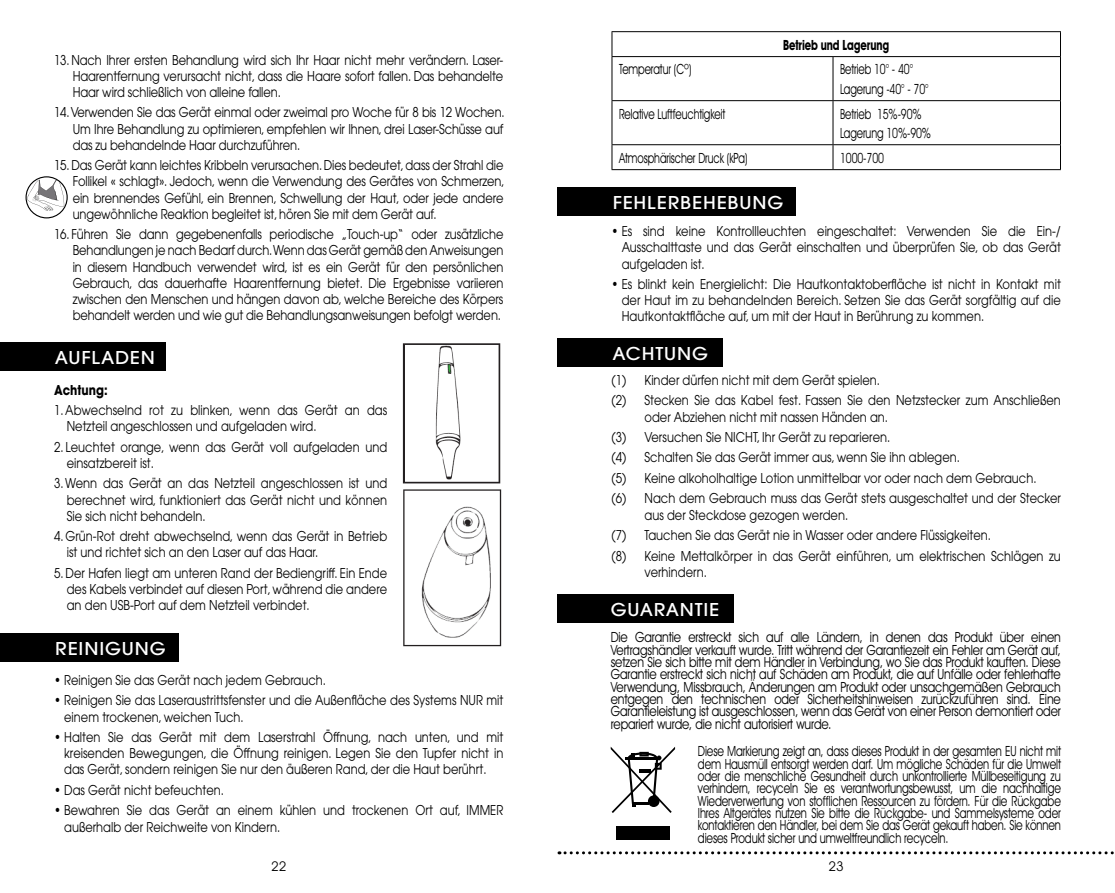
<style>
.page{position:relative;width:1115px;height:893px;background:#fff}
.page>*{position:absolute;margin:0;border:0;box-sizing:border-box;transform-origin:0 0}
.t1{font:500 19.5px "Avant Garde Gothic Itc T";letter-spacing:.04em;color:#fff;scale:1.09 1}
.t2{font:14.1px/12.3px "Avant Garde IT Cby BT";letter-spacing:-.01em;color:#000;text-align:justify;scale:.85 1}
.t3{font:14.1px/12.3px "Avant Garde IT Cby BT";letter-spacing:-.01em;color:#000;text-align:justify;scale:.77 1}
.t4{font:14.1px/19.2px "Avant Garde IT Cby BT";letter-spacing:-.01em;color:#000;scale:.74 1}
.t5{font:700 14.1px "Avant Garde IT Cby BT";letter-spacing:-.01em;color:#000;scale:.74 1}
.t6{font:13.5px/16.2px "Avant Garde";color:#000;text-align:justify;scale:.85 1}
.t7{font:700 13.5px "Avant Garde";color:#000;scale:.85 1}
.t8{font:13.5px "Avant Garde IT Cby BT";color:#000}
</style>
<div class="page">
<div style="left:0;top:342px;width:166px;height:29px;background:#000"></div>
<div style="left:0;top:633px;width:179px;height:29px;background:#000"></div>
<hr style="left:611px;top:31px;width:221px;height:1px;background:#000">
<svg style="left:611px;top:32px;width:1px;height:24px"></svg>
<hr style="left:832px;top:31px;width:228px;height:1px;background:#000">
<hr style="left:611px;top:56px;width:221px;height:1px;background:#000">
<hr style="left:611px;top:57px;width:1px;height:43px;background:#000">
<hr style="left:832px;top:56px;width:228px;height:1px;background:#000">
<hr style="left:832px;top:57px;width:1px;height:43px;background:#000">
<hr style="left:1059px;top:57px;width:1px;height:43px;background:#000">
<hr style="left:611px;top:100px;width:221px;height:1px;background:#000">
<hr style="left:611px;top:101px;width:1px;height:43px;background:#000">
<hr style="left:832px;top:100px;width:228px;height:1px;background:#000">
<hr style="left:832px;top:101px;width:1px;height:43px;background:#000">
<hr style="left:1059px;top:101px;width:1px;height:43px;background:#000">
<hr style="left:611px;top:144px;width:221px;height:1px;background:#000">
<svg style="left:611px;top:145px;width:1px;height:24px"></svg>
<hr style="left:832px;top:144px;width:228px;height:1px;background:#000">
<svg style="left:832px;top:145px;width:1px;height:24px"></svg>
<hr style="left:611px;top:169px;width:221px;height:1px;background:#000">
<hr style="left:832px;top:169px;width:228px;height:1px;background:#000">
<div style="left:557px;top:187px;width:238px;height:29px;background:#000"></div>
<div style="left:557px;top:338px;width:166px;height:29px;background:#000"></div>
<svg style="left:559px;top:851px;width:555px;height:3px"></svg>
<svg style="left:26px;top:176px;width:42px;height:42px"></svg>
<svg style="left:610px;top:747px;width:65px;height:66px"></svg>
<div style="left:616px;top:826px;width:53px;height:14px;background:#000"></div>
<div style="left:557px;top:594px;width:176px;height:29px;background:#000"></div>
<img style="left:402px;top:343px;width:99px;height:141px">
<img style="left:403px;top:489px;width:99px;height:158px">
<p class="t6" style="left:73px;top:51px;width:508px;text-indent:-19px">13. Nach Ihrer ersten Behandlung wird sich Ihr Haar nicht mehr verändern. Laser-Haarentfernung verursacht nicht, dass die Haare sofort fallen. Das behandelte Haar wird schließlich von alleine fallen.</p>
<p class="t6" style="left:73px;top:104px;width:509px;text-indent:-19px">14. Verwenden Sie das Gerät einmal oder zweimal pro Woche für 8 bis 12 Wochen.<br>Um Ihre Behandlung zu optimieren, empfehlen wir Ihnen, drei Laser-Schüsse auf das zu behandelnde Haar durchzuführen.</p>
<p class="t6" style="left:73px;top:157px;width:509px;text-indent:-19px">15. Das Gerät kann leichtes Kribbeln verursachen. Dies bedeutet, dass der Strahl die Follikel « schlagt». Jedoch, wenn die Verwendung des Gerätes von Schmerzen, ein brennendes Gefühl, ein Brennen, Schwellung der Haut, oder jede andere ungewöhnliche Reaktion begleitet ist, hören Sie mit dem Gerät auf.</p>
<p class="t6" style="left:73px;top:226px;width:508px;text-indent:-19px">16. Führen Sie dann gegebenenfalls periodische „Touch-up“ oder zusätzliche Behandlungen je nach Bedarf durch.Wenn das Gerät gemäß den Anweisungen in diesem Handbuch verwendet wird, ist es ein Gerät für den persönlichen Gebrauch, das dauerhafte Haarentfernung bietet. Die Ergebnisse variieren zwischen den Menschen und hängen davon ab, welche Bereiche des Körpers behandelt werden und wie gut die Behandlungsanweisungen befolgt werden.</p>
<h1 class="t1" style="left:55px;top:346px;width:93px">AUFLADEN</h1>
<p class="t7" style="left:54px;top:381px;width:64px">Achtung:</p>
<p class="t6" style="left:67px;top:402px;width:378px;text-indent:-13px">1. Abwechselnd rot zu blinken, wenn das Gerät an das<br>Netzteil angeschlossen und aufgeladen wird.</p>
<p class="t6" style="left:67px;top:439px;width:378px;text-indent:-13px">2. Leuchtet orange, wenn das Gerät voll aufgeladen und einsatzbereit ist.</p>
<p class="t6" style="left:67px;top:475px;width:378px;text-indent:-13px">3. Wenn das Gerät an das Netzteil angeschlossen ist und berechnet wird, funktioniert das Gerät nicht und können Sie sich nicht behandeln.</p>
<p class="t6" style="left:67px;top:528px;width:378px;text-indent:-13px">4. Grün-Rot dreht abwechselnd, wenn das Gerät in Betrieb ist und richtet sich an den Laser auf das Haar.</p>
<p class="t6" style="left:67px;top:565px;width:378px;text-indent:-13px">5. Der Hafen liegt am unteren Rand der Bediengriff. Ein Ende des Kabels verbindet auf diesen Port, während die andere an den USB-Port auf dem Netzteil verbindet.</p>
<h1 class="t1" style="left:55px;top:637px;width:103px">REINIGUNG</h1>
<p class="t6" style="left:54px;top:672px;width:321px">• Reinigen Sie das Gerät nach jedem Gebrauch.</p>
<p class="t6" style="left:64px;top:692px;width:518px;text-indent:-10px">• Reinigen Sie das Laseraustrittsfenster und die Außenfläche des Systems NUR mit einem trockenen, weichen Tuch.</p>
<p class="t6" style="left:64px;top:729px;width:518px;text-indent:-10px">• Halten Sie das Gerät mit dem Laserstrahl Öffnung, nach unten, und mit kreisenden Bewegungen, die Öffnung reinigen. Legen Sie den Tupfer nicht in das Gerät, sondern reinigen Sie nur den äußeren Rand, der die Haut berührt.</p>
<p class="t6" style="left:54px;top:782px;width:201px">• Das Gerät nicht befeuchten.</p>
<p class="t6" style="left:64px;top:802px;width:518px;text-indent:-10px">• Bewahren Sie das Gerät an einem kühlen und trockenen Ort auf, IMMER außerhalb der Reichweite von Kindern.</p>
<p class="t5" style="left:782px;top:36px;width:145px">Betrieb und Lagerung</p>
<p class="t4" style="left:619px;top:60px;width:99px">Temperatur (Cº)</p>
<p class="t4" style="left:839px;top:60px;width:121px">Betrieb 10° - 40°<br>Lagerung -40° - 70°</p>
<p class="t4" style="left:619px;top:104px;width:145px">Relative Luftfeuchtigkeit</p>
<p class="t4" style="left:839px;top:104px;width:124px">Betrieb 15%-90%<br>Lagerung 10%-90%</p>
<p class="t4" style="left:619px;top:148px;width:175px">Atmosphärischer Druck (kPa)</p>
<p class="t4" style="left:839px;top:148px;width:61px">1000-700</p>
<h1 class="t1" style="left:612px;top:191px;width:158px">FEHLERBEHEBUNG</h1>
<p class="t6" style="left:621px;top:223px;width:518px;text-indent:-10px">• Es sind keine Kontrollleuchten eingeschaltet: Verwenden Sie die Ein-/ Ausschalttaste und das Gerät einschalten und überprüfen Sie, ob das Gerät aufgeladen ist.</p>
<p class="t6" style="left:621px;top:276px;width:518px;text-indent:-10px">• Es blinkt kein Energielicht: Die Hautkontaktoberfläche ist nicht in Kontakt mit der Haut im zu behandelnden Bereich. Setzen Sie das Gerät sorgfältig auf die Hautkontaktfläche auf, um mit der Haut in Berührung zu kommen.</p>
<h1 class="t1" style="left:612px;top:342px;width:89px">ACHTUNG</h1>
<p class="t6" style="left:611px;top:370px;width:530px;line-height:20.4px">(1) Kinder dürfen nicht mit dem Gerät spielen.<br>(2) Stecken Sie das Kabel fest. Fassen Sie den Netzstecker zum Anschließen</p>
<p class="t6" style="left:611px;top:406px;width:530px;line-height:20.4px;text-align:left;text-indent:33px">oder Abziehen nicht mit nassen Händen an.<br>(3) Versuchen Sie NICHT, Ihr Gerät zu reparieren.<br>(4) Schalten Sie das Gerät immer aus, wenn Sie ihn ablegen.<br>(5) Keine alkoholhaltige Lotion unmittelbar vor oder nach dem Gebrauch.<br>(6) Nach dem Gebrauch muss das Gerät stets ausgeschaltet und der Stecker</p>
<p class="t6" style="left:611px;top:504px;width:530px;line-height:20.4px;text-align:left;text-indent:33px">aus der Steckdose gezogen werden.<br>(7) Tauchen Sie das Gerät nie in Wasser oder andere Flüssigkeiten.<br>(8) Keine Mettalkörper in das Gerät einführen, um elektrischen Schlägen zu</p>
<p class="t6" style="left:644px;top:564px;width:75px">verhindern.</p>
<h1 class="t1" style="left:610px;top:598px;width:101px">GUARANTIE</h1>
<p class="t2" style="left:610px;top:631px;width:531px">Die Garantie erstreckt sich auf alle Ländern, in denen das Produkt über einen Vertragshändler verkauft wurde. Tritt während der Garantiezeit ein Fehler am Gerät auf, setzen Sie sich bitte mit dem Händler in Verbindung, wo Sie das Produkt kauften. Diese Garantie erstreckt sich nicht auf Schäden am Produkt, die auf Unfälle oder fehlerhafte Verwendung, Missbrauch, Änderungen am Produkt oder unsachgemäßen Gebrauch entgegen den technischen oder Sicherheitshinweisen zurückzuführen sind. Eine Garantieleistung ist ausgeschlossen, wenn das Gerät von einer Person demontiert oder repariert wurde, die nicht autorisiert wurde.</p>
<p class="t3" style="left:697px;top:745px;width:473px">Diese Markierung zeigt an, dass dieses Produkt in der gesamten EU nicht mit dem Hausmüll entsorgt werden darf. Um mögliche Schäden für die Umwelt oder die menschliche Gesundheit durch unkontrollierte Müllbeseitigung zu verhindern, recyceln Sie es verantwortungsbewusst, um die nachhaltige Wiederverwertung von stofflichen Ressourcen zu fördern. Für die Rückgabe Ihres Altgerätes nutzen Sie bitte die Rückgabe- und Sammelsysteme oder kontaktieren den Händler, bei dem Sie das Gerät gekauft haben. Sie können dieses Produkt sicher und umweltfreundlich recyceln.</p>
<p class="t8" style="left:271px;top:858px;width:17px">22</p>
<p class="t8" style="left:828px;top:858px;width:17px">23</p>
</div>
